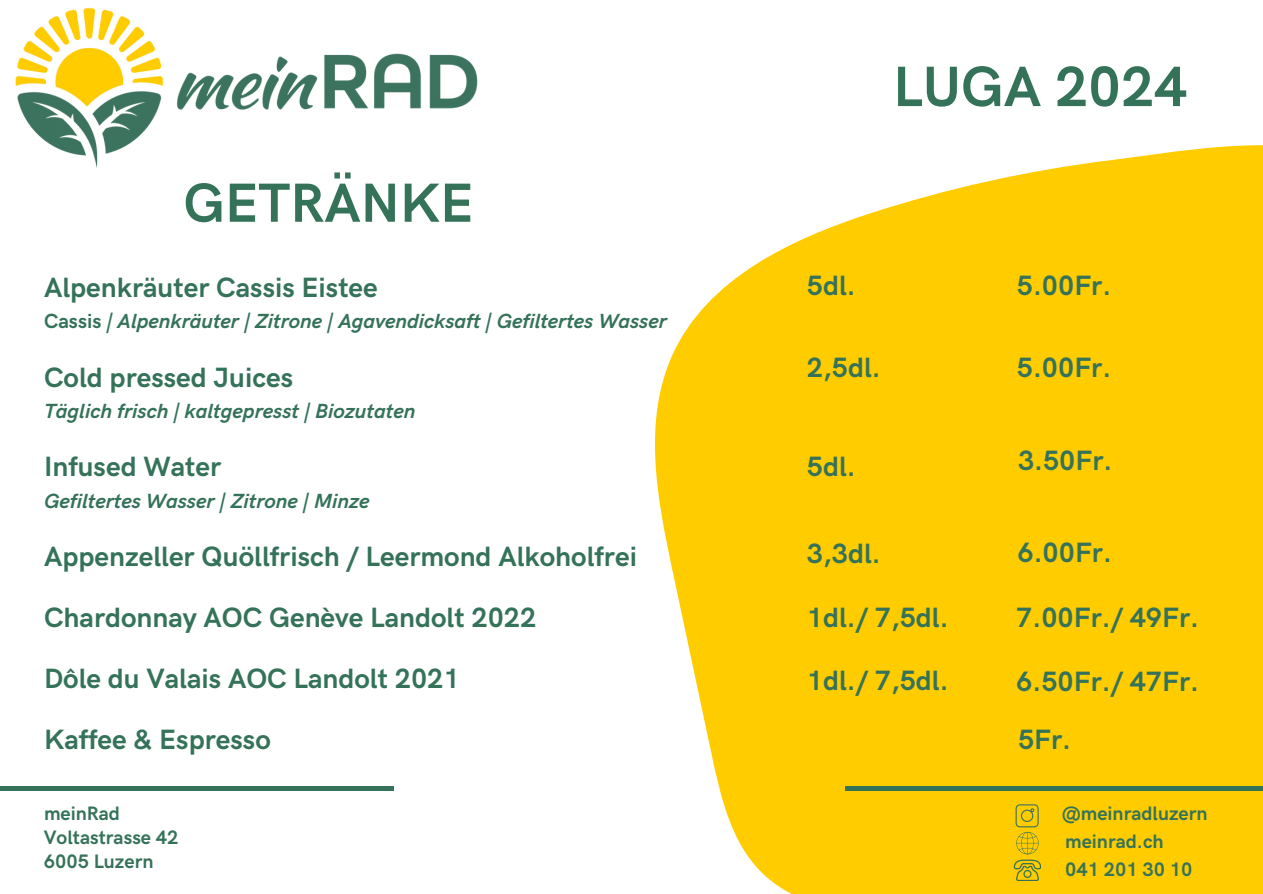
<style>
.page{position:relative;width:1263px;height:894px;background:#fff}
.page>*{position:absolute;margin:0;border:0;box-sizing:border-box;transform-origin:0 0}
.t1{font:700 57px "HK Grotesk Pro";color:#35725a}
.t2{font:700 55.2px "HK Grotesk Pro";color:#35725a}
.t3{font:700 28.05px "HK Grotesk Pro";color:#35725a}
.t4{font:italic 700 20.55px "HK Grotesk Pro";color:#35725a}
.t5{font:700 19.5px "HK Grotesk Pro";color:#35725a}
.s1{font-style:normal}
</style>
<div class="page">
<img style="left:15px;top:7px;width:463px;height:161px">
<svg style="left:655px;top:145px;width:608px;height:748px;background:#fed222"></svg>
<hr style="left:0;top:786px;width:393px;height:4px;background:#35725a">
<hr style="left:845px;top:786px;width:418px;height:4px;background:#35725a">
<svg style="left:1014px;top:804px;width:27px;height:76px;background:#d7b912"></svg>
<h1 class="t2" style="left:184px;top:172px;width:291px">GETRÄNKE</h1>
<h2 class="t3" style="left:44px;top:271px;width:335px">Alpenkräuter Cassis Eistee</h2>
<h2 class="t4" style="left:44px;top:310px;width:624px"><span class="s1">Cassis</span> | Alpenkräuter | Zitrone | Agavendicksaft | Gefiltertes Wasser</h2>
<h2 class="t3" style="left:44px;top:361px;width:251px">Cold pressed Juices</h2>
<h2 class="t4" style="left:44px;top:399px;width:373px">Täglich frisch | kaltgepresst | Biozutaten</h2>
<h2 class="t3" style="left:44px;top:451px;width:179px">Infused Water</h2>
<h2 class="t4" style="left:44px;top:489px;width:327px">Gefiltertes Wasser | Zitrone | Minze</h2>
<h2 class="t3" style="left:44px;top:540px;width:594px">Appenzeller Quöllfrisch / Leermond Alkoholfrei</h2>
<h2 class="t3" style="left:44px;top:601px;width:494px">Chardonnay AOC Genève Landolt 2022</h2>
<h2 class="t3" style="left:44px;top:662px;width:417px">Dôle du Valais AOC Landolt 2021</h2>
<h2 class="t3" style="left:44px;top:723px;width:228px">Kaffee &amp; Espresso</h2>
<p class="t5" style="left:44px;top:802px;width:78px">meinRad</p>
<p class="t5" style="left:44px;top:826px;width:136px">Voltastrasse 42</p>
<p class="t5" style="left:44px;top:849px;width:111px">6005 Luzern</p>
<p class="t1" style="left:893px;top:55px;width:296px">LUGA 2024</p>
<h2 class="t3" style="left:807px;top:269px;width:50px">5dl.</h2>
<h2 class="t3" style="left:807px;top:352px;width:75px">2,5dl.</h2>
<h2 class="t3" style="left:807px;top:451px;width:50px">5dl.</h2>
<p class="t3" style="left:1017px;top:269px;width:96px">5.00Fr.</p>
<p class="t3" style="left:1017px;top:352px;width:96px">5.00Fr.</p>
<p class="t3" style="left:1018px;top:444px;width:96px">3.50Fr.</p>
<p class="t3" style="left:807px;top:538px;width:75px">3,3dl.</p>
<p class="t3" style="left:807px;top:601px;width:143px">1dl./ 7,5dl.</p>
<p class="t3" style="left:807px;top:664px;width:143px">1dl./ 7,5dl.</p>
<p class="t3" style="left:1017px;top:537px;width:96px">6.00Fr.</p>
<h1 class="t3" style="left:1016px;top:601px;width:184px">7.00Fr./ 49Fr.</h1>
<p class="t3" style="left:1016px;top:665px;width:184px">6.50Fr./ 47Fr.</p>
<p class="t3" style="left:1018px;top:723px;width:55px">5Fr.</p>
<h2 class="t5" style="left:1062px;top:802px;width:147px">@meinradluzern</h2>
<h2 class="t5" style="left:1065px;top:830px;width:100px">meinrad.ch</h2>
<p class="t5" style="left:1065px;top:857px;width:129px">041 201 30 10</p>
</div>
